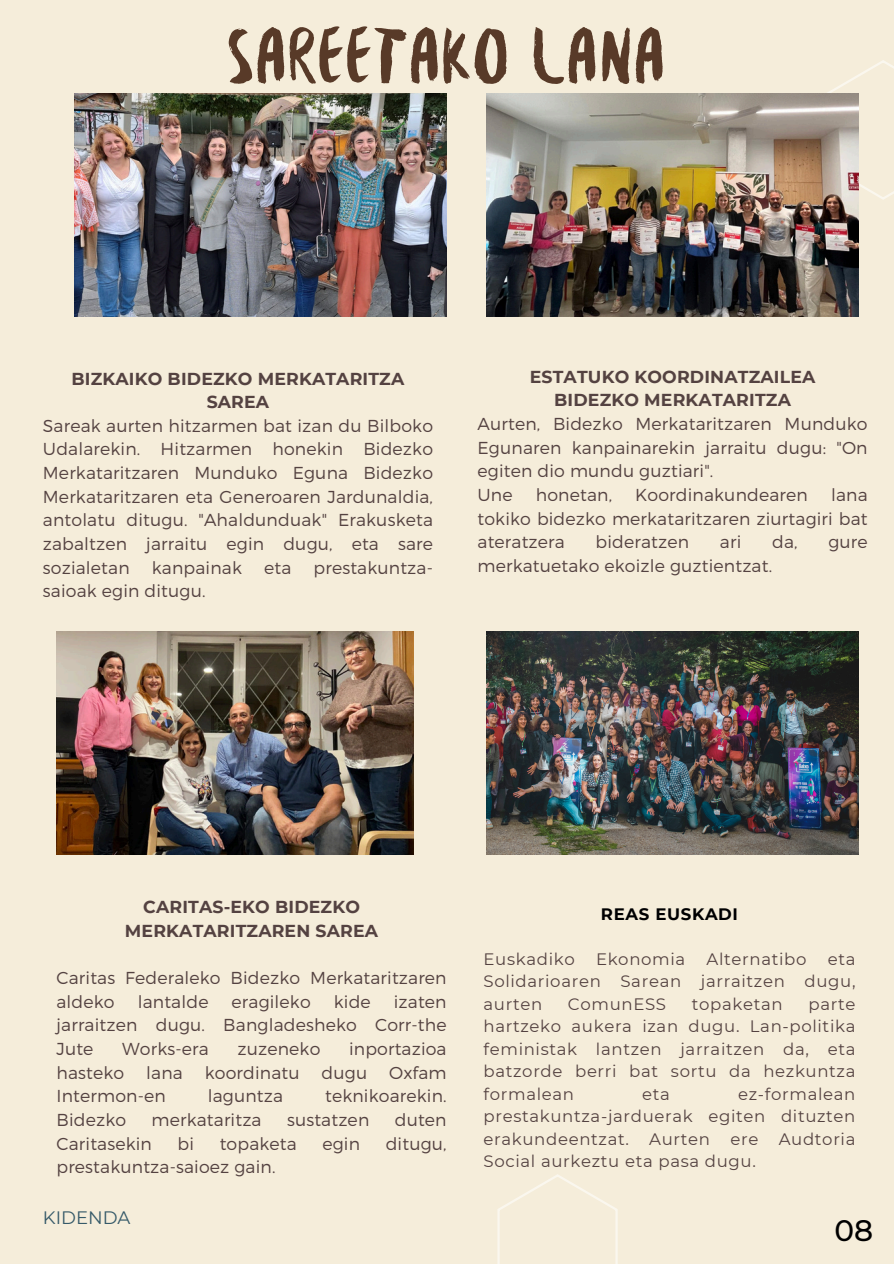
<style>
.page{position:relative;width:894px;height:1264px;background:#fff}
.page>*{position:absolute;margin:0;border:0;box-sizing:border-box;transform-origin:0 0}
.t1{font:84px "Besomextended";color:#583a28}
.t2{font:500 29.55px "Montserrat";color:#000}
.t3{font:18px "Montserrat";color:#365a69}
.t4{font:300 17.25px/23.7px "Montserrat";letter-spacing:.01em;color:#544241;text-align:justify}
.t5{font:700 17.25px/23.7px "Montserrat";letter-spacing:.01em;color:#544241;text-align:center}
.t6{font:16.5px/22.5px "Montserrat";letter-spacing:.04em;color:#544241;text-align:justify}
.t7{font:700 16.5px "Montserrat";letter-spacing:.04em;color:#000001}
</style>
<div class="page">
<div style="left:0;top:0;width:893px;height:1263px;background:#f5edda"></div>
<svg style="left:827px;top:60px;width:66px;height:139px"></svg>
<svg style="left:497px;top:1174px;width:120px;height:89px"></svg>
<img style="left:74px;top:93px;width:373px;height:223px">
<img style="left:486px;top:93px;width:372px;height:223px">
<img style="left:56px;top:631px;width:357px;height:223px">
<img style="left:486px;top:631px;width:372px;height:223px">
<p class="t1" style="left:227px;top:21px;width:440px">SAREETAKO LANA</p>
<p class="t5" style="left:72px;top:366px;width:334px">BIZKAIKO BIDEZKO MERKATARITZA<br>SAREA</p>
<p class="t4" style="left:43px;top:413px;width:391px">Sareak aurten hitzarmen bat izan du Bilboko Udalarekin. Hitzarmen honekin Bidezko Merkataritzaren Munduko Eguna Bidezko Merkataritzaren eta Generoaren Jardunaldia, antolatu ditugu. "Ahaldunduak" Erakusketa zabaltzen jarraitu egin dugu, eta sare sozialetan</p>
<p class="t4" style="left:152px;top:554px;width:92px">kanpainak</p>
<p class="t4" style="left:264px;top:554px;width:29px">eta</p>
<p class="t4" style="left:313px;top:554px;width:121px">prestakuntza-</p>
<p class="t4" style="left:43px;top:578px;width:164px">saioak egin ditugu.</p>
<p class="t5" style="left:529px;top:365px;width:287px">ESTATUKO KOORDINATZAILEA</p>
<p class="t5" style="left:554px;top:388px;width:238px">BIDEZKO MERKATARITZA</p>
<p class="t4" style="left:477px;top:411px;width:391px">Aurten, Bidezko Merkataritzaren Munduko Egunaren kanpainarekin jarraitu dugu: "On egiten dio mundu guztiari".</p>
<p class="t4" style="left:477px;top:482px;width:37px">Une</p>
<p class="t4" style="left:535px;top:482px;width:78px">honetan,</p>
<p class="t4" style="left:635px;top:482px;width:174px">Koordinakundearen</p>
<p class="t4" style="left:477px;top:482px;width:391px;text-indent:353px">lana tokiko bidezko merkataritzaren ziurtagiri bat ateratzera</p>
<p class="t4" style="left:595px;top:529px;width:95px">bideratzen</p>
<p class="t4" style="left:719px;top:529px;width:23px">ari</p>
<p class="t4" style="left:771px;top:529px;width:27px">da,</p>
<p class="t4" style="left:828px;top:529px;width:41px">gure</p>
<p class="t4" style="left:477px;top:553px;width:296px">merkatuetako ekoizle guztientzat.</p>
<p class="t5" style="left:125px;top:895px;width:255px">CARITAS-EKO BIDEZKO<br>MERKATARITZAREN SAREA</p>
<p class="t4" style="left:56px;top:965px;width:391px">Caritas Federaleko Bidezko Merkataritzaren aldeko</p>
<p class="t4" style="left:138px;top:988px;width:72px">lantalde</p>
<p class="t4" style="left:231px;top:988px;width:81px">eragileko</p>
<p class="t4" style="left:334px;top:988px;width:38px">kide</p>
<p class="t4" style="left:56px;top:988px;width:391px;text-indent:337px">izaten jarraitzen dugu. Bangladesheko Corr-the Jute</p>
<p class="t4" style="left:122px;top:1036px;width:88px">Works-era</p>
<p class="t4" style="left:237px;top:1036px;width:84px">zuzeneko</p>
<p class="t4" style="left:349px;top:1036px;width:99px">inportazioa</p>
<p class="t4" style="left:56px;top:1059px;width:69px">hasteko</p>
<p class="t4" style="left:146px;top:1059px;width:38px">lana</p>
<p class="t4" style="left:205px;top:1059px;width:96px">koordinatu</p>
<p class="t4" style="left:321px;top:1059px;width:47px">dugu</p>
<p class="t4" style="left:389px;top:1059px;width:59px">Oxfam</p>
<p class="t4" style="left:56px;top:1083px;width:111px">Intermon-en</p>
<p class="t4" style="left:208px;top:1083px;width:77px">laguntza</p>
<p class="t4" style="left:325px;top:1083px;width:123px">teknikoarekin.</p>
<p class="t4" style="left:56px;top:1107px;width:71px">Bidezko</p>
<p class="t4" style="left:151px;top:1107px;width:111px">merkataritza</p>
<p class="t4" style="left:287px;top:1107px;width:84px">sustatzen</p>
<p class="t4" style="left:394px;top:1107px;width:53px">duten</p>
<p class="t4" style="left:56px;top:1130px;width:97px">Caritasekin</p>
<p class="t4" style="left:177px;top:1130px;width:18px">bi</p>
<p class="t4" style="left:220px;top:1130px;width:79px">topaketa</p>
<p class="t4" style="left:322px;top:1130px;width:39px">egin</p>
<p class="t4" style="left:385px;top:1130px;width:62px">ditugu,</p>
<p class="t4" style="left:56px;top:1154px;width:220px">prestakuntza-saioez gain.</p>
<p class="t3" style="left:43px;top:1206px;width:89px">KIDENDA</p>
<h2 class="t7" style="left:600px;top:903px;width:138px">REAS EUSKADI</h2>
<p class="t6" style="left:483px;top:947px;width:93px">Euskadiko</p>
<p class="t6" style="left:596px;top:947px;width:91px">Ekonomia</p>
<p class="t6" style="left:706px;top:947px;width:101px">Alternatibo</p>
<p class="t6" style="left:483px;top:947px;width:373px;text-indent:344px">eta Solidarioaren Sarean jarraitzen dugu, aurten</p>
<p class="t6" style="left:568px;top:992px;width:100px">ComunESS</p>
<p class="t6" style="left:691px;top:992px;width:92px">topaketan</p>
<p class="t6" style="left:483px;top:992px;width:373px;text-indent:325px">parte hartzeko aukera izan dugu. Lan-politika feministak lantzen jarraitzen da, eta batzorde berri bat sortu da hezkuntza formalean</p>
<p class="t6" style="left:483px;top:1082px;width:373px;text-indent:254px">ez-formalean prestakuntza-jarduerak egiten dituzten erakundeentzat. Aurten ere Audtoria Social aurkeztu eta pasa dugu.</p>
<p class="t6" style="left:642px;top:1082px;width:29px">eta</p>
<h1 class="t2" style="left:834px;top:1211px;width:40px">08</h1>
</div>
